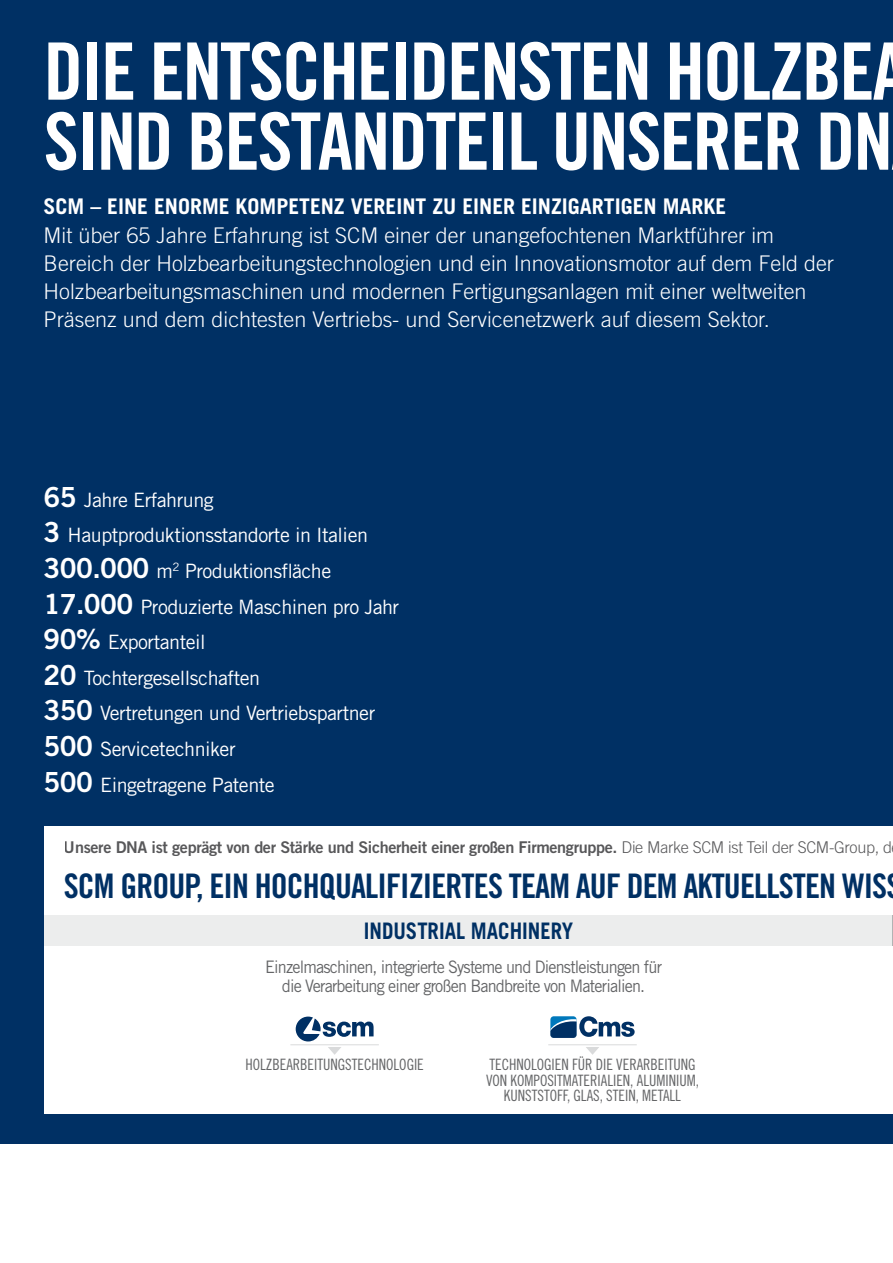
<style>
.page{position:relative;width:893px;height:1263px;background:#fff}
.page>*{position:absolute;margin:0;border:0;box-sizing:border-box;transform-origin:0 0}
.t1{font:79.2px/70.1px "Trade Gothic LT Std Bd Cn 20";letter-spacing:-.025em;color:#fff}
.t2{font:33.9px "Trade Gothic LT Std Bd Cn 20";letter-spacing:-.025em;color:#003064}
.t3{font:700 22.8px "Trade Gothic LT Std";color:#003064;scale:.9 1}
.t4{font:300 21.6px/28px "Trade Gothic LT Std";color:#fff}
.t5{font:700 21.6px "Trade Gothic LT Std";color:#fff}
.t6{font:19.8px/35.5px "Trade Gothic LT Std";letter-spacing:-.025em;color:#fff}
.t7{font:17.25px/18.8px "Trade Gothic LT Std";letter-spacing:-.05em;color:#646567;text-align:center;scale:.94 1}
.t8{font:16.2px "Trade Gothic LT Std Bd 2";letter-spacing:-.02em;color:#58585a}
.t9{font:15.6px/15.6px "Trade Gothic LT Std Cn 18";color:#646567;text-align:center;scale:.94 1}
.s1{font-family:"Trade Gothic LT Std Bd 2";font-size:27.75px}
.s2{font-family:"Trade Gothic LT Std";font-weight:300}
</style>
<div class="page">
<div style="left:24px;top:916px;width:868px;height:30px;background:#eceded"></div>
<hr style="left:892px;top:916px;width:1px;height:30px;background:#b1b3b4">
<svg style="left:328px;top:1047px;width:13px;height:8px"></svg>
<hr style="left:290px;top:1044px;width:89px;height:1px;background:#d9dadb">
<svg style="left:586px;top:1047px;width:13px;height:8px"></svg>
<hr style="left:548px;top:1044px;width:89px;height:1px;background:#d9dadb">
<div style="left:0;top:0;width:893px;height:826px;background:#003064"></div>
<div style="left:0;top:1115px;width:893px;height:29px;background:#003064"></div>
<div style="left:0;top:807px;width:44px;height:329px;background:#003064"></div>
<svg style="left:296px;top:1016px;width:78px;height:25px"></svg>
<svg style="left:550px;top:1016px;width:85px;height:22px"></svg>
<h1 class="t1" style="left:44px;top:36px;width:865px">DIE ENTSCHEIDENSTEN HOLZBEA<br>SIND BESTANDTEIL UNSERER DN</h1>
<p class="t5" style="left:44px;top:193px;width:684px">SCM – EINE ENORME KOMPETENZ VEREINT ZU EINER EINZIGARTIGEN MARKE</p>
<p class="t4" style="left:44px;top:221px;width:792px">Mit über 65 Jahre Erfahrung ist SCM einer der unangefochtenen Marktführer im Bereich der Holzbearbeitungstechnologien und ein Innovationsmotor auf dem Feld der Holzbearbeitungsmaschinen und modernen Fertigungsanlagen mit einer weltweiten Präsenz und dem dichtesten Vertriebs- und Servicenetzwerk auf diesem Sektor.</p>
<p class="t6" style="left:44px;top:482px;width:357px"><span class="s1">65</span> Jahre Erfahrung<br><span class="s1">3</span> Hauptproduktionsstandorte in Italien<br><span class="s1">300.000</span> m<sup>2</sup> Produktionsfläche<br><span class="s1">17.000</span> Produzierte Maschinen pro Jahr<br><span class="s1">90%</span> Exportanteil<br><span class="s1">20</span> Tochtergesellschaften<br><span class="s1">350</span> Vertretungen und Vertriebspartner<br><span class="s1">500</span> Servicetechniker<br><span class="s1">500</span> Eingetragene Patente</p>
<p class="t8" style="left:64px;top:837px;width:830px">Unsere DNA ist geprägt von der Stärke und Sicherheit einer großen Firmengruppe. <span class="s2">Die Marke SCM ist Teil der SCM-Group, d</span></p>
<h2 class="t2" style="left:64px;top:865px;width:825px">SCM GROUP, EIN HOCHQUALIFIZIERTES TEAM AUF DEM AKTUELLSTEN WIS</h2>
<p class="t3" style="left:364px;top:917px;width:234px">INDUSTRIAL MACHINERY</p>
<p class="t7" style="left:265px;top:957px;width:424px">Einzelmaschinen, integrierte Systeme und Dienstleistungen für die Verarbeitung einer großen Bandbreite von Materialien.</p>
<p class="t9" style="left:245px;top:1056px;width:191px">HOLZBEARBEITUNGSTECHNOLOGIE</p>
<p class="t9" style="left:486px;top:1056px;width:228px">TECHNOLOGIEN FÜR DIE VERARBEITUNG<br>VON KOMPOSITMATERIALIEN, ALUMINIUM,<br>KUNSTSTOFF, GLAS, STEIN, METALL</p>
</div>
